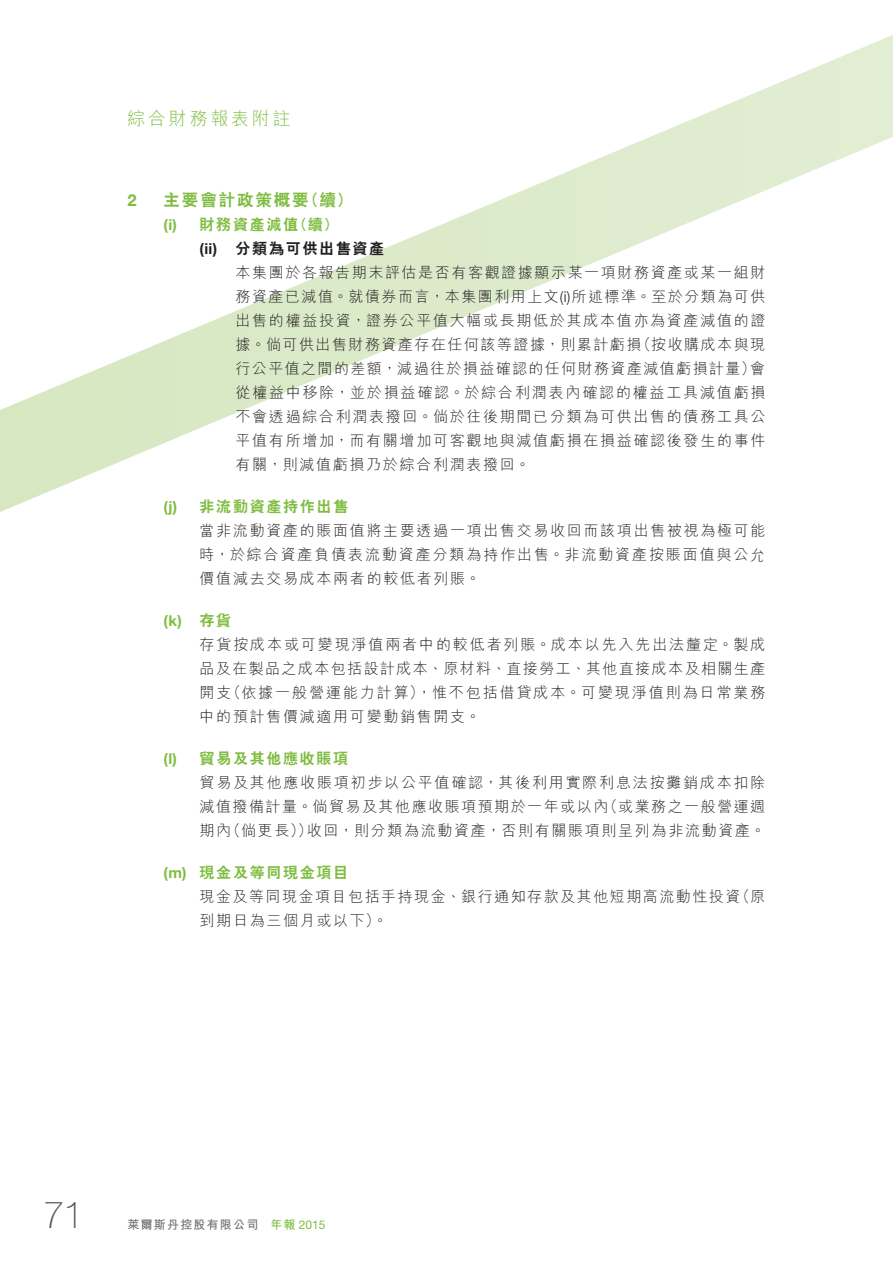
<style>
.page{position:relative;width:893px;height:1263px;background:#fff}
.page>*{position:absolute;margin:0;border:0;box-sizing:border-box;transform-origin:0 0}
.t1{font:100 37.5px "Helvetica Neue LT Std";color:#57585a}
.t2{font:300 18px "M Hei HK";letter-spacing:.15em;color:#7fbd41}
._03_H1{font:800 16.5px "C Hei 2 HK";letter-spacing:.115em;color:#7fbd41}
._03_H1-2{font:700 16.5px "Helvetica Neue LT Std";color:#7fbd41}
._13_____P4{font:300 15px/24px "M Hei HK";letter-spacing:.115em;color:#231f20}
._14_______P6{font:300 15px/24px "M Hei HK";letter-spacing:.115em;color:#231f20;text-align:right}
._04___H2{font:800 15px "C Hei 2 HK";letter-spacing:.115em;color:#7fbd41}
._04___H2-2{font:700 15px "Helvetica Neue LT Std";color:#7fbd41}
._05_____H3{font:800 15px "C Hei 2 HK";letter-spacing:.115em;color:#231f20}
._05_____H3-2{font:700 15px "Helvetica Neue LT Std";color:#231f20}
.t3{font:700 12px "M Hei HK";letter-spacing:.1em;color:#6c6d70}
.t4{font:12px "Helvetica Neue LT Std";color:#7fbd41}
.s1{font-family:"Helvetica Neue LT Std"}
.s2{font-family:"M Hei HK";font-weight:700}
</style>
<div class="page">
<svg style="left:0;top:35px;width:893px;height:477px"></svg>
<p class="t2" style="left:128px;top:106px;width:164px">綜合財務報表附註</p>
<p class="_03_H1-2" style="left:128px;top:190px;width:11px">2</p>
<p class="_03_H1" style="left:164px;top:189px;width:147px">主要會計政策概要</p>
<p class="_03_H1" style="left:303px;top:189px;width:51px">（續(</p>
<p class="_04___H2-2" style="left:164px;top:215px;width:15px">( ) i</p>
<p class="_04___H2-2" style="left:164px;top:497px;width:15px">(j)</p>
<p class="_04___H2-2" style="left:164px;top:611px;width:20px">(k)</p>
<p class="_04___H2-2" style="left:164px;top:749px;width:15px">( ) l</p>
<p class="_04___H2-2" style="left:164px;top:863px;width:25px">(m)</p>
<p class="_04___H2" style="left:200px;top:214px;width:100px">財務資產減值</p>
<p class="_04___H2" style="left:293px;top:214px;width:47px">（續(</p>
<p class="_05_____H3-2" style="left:200px;top:239px;width:19px">(ii)</p>
<p class="_05_____H3" style="left:236px;top:238px;width:150px">分類為可供出售資產</p>
<p class="_14_______P6" style="left:236px;top:260px;width:531px">本集團於各報告期末評估是否有客觀證據顯示某一項財務資產或某一組財務資產已減值。就債券而言，本集團利用上文 <span class="s1">)i(</span> 所述標準。至於分類為可供出售的權益投資，證券公平值大幅或長期低於其成本值亦為資產減值的證（按收購成本與現</p>
<p class="_14_______P6" style="left:236px;top:332px;width:407px">據。倘可供出售財務資產存在任何該等證據，則累計虧損</p>
<p class="_14_______P6" style="left:236px;top:356px;width:531px;text-align:left">行公平值之間的差額，減過往於損益確認的任何財務資產減值虧損計量）從權益中移除，並於損益確認。於綜合利潤表內確認的權益工具減值虧損不會透過綜合利潤表撥回。倘於往後期間已分類為可供出售的債務工具公平值有所增加，而有關增加可客觀地與減值虧損在損益確認後發生的事件有關，則減值虧損乃於綜合利潤表撥回。</p>
<p class="_04___H2" style="left:200px;top:496px;width:150px">非流動資產持作出售</p>
<p class="_14_______P6" style="left:750px;top:356px;width:16px">會</p>
<p class="_13_____P4" style="left:200px;top:518px;width:567px;text-align:justify">當非流動資產的賬面值將主要透過一項出售交易收回而該項出售被視為極可能時，於綜合資產負債表流動資產分類為持作出售。非流動資產按賬面值與公允價值減去交易成本兩者的較低者列賬。</p>
<p class="_04___H2" style="left:200px;top:610px;width:33px">存貨</p>
<p class="_13_____P4" style="left:200px;top:632px;width:567px;text-align:right">存貨按成本或可變現淨值兩者中的較低者列賬。成本以先入先出法釐定。製成品及在製品之成本包括設計成本、原材料、直接勞工、其他直接成本及相關生產（依據一般營運能力計算，）惟不包括借貸成本。可變現淨值則為日常業務</p>
<p class="_13_____P4" style="left:200px;top:680px;width:282px">開支<br>中的預計售價減適用可變動銷售開支。</p>
<p class="_04___H2" style="left:200px;top:748px;width:150px">貿易及其他應收賬項</p>
<p class="_13_____P4" style="left:200px;top:770px;width:567px;text-align:right">貿易及其他應收賬項初步以公平值確認，其後利用實際利息法按攤銷成本扣除（或業務之一般營運週</p>
<p class="_13_____P4" style="left:307px;top:794px;width:460px;text-indent:-107px">減值撥備計量。倘貿易及其他應收賬項預期於一年或以內<br>收回，則分類為流動資產，否則有關賬項則呈列為非流動資產。</p>
<p class="_13_____P4" style="left:226px;top:818px;width:88px">（倘更長））</p>
<p class="_13_____P4" style="left:200px;top:818px;width:33px">期內</p>
<p class="_04___H2" style="left:200px;top:862px;width:150px">現金及等同現金項目</p>
<p class="_13_____P4" style="left:200px;top:884px;width:542px">現金及等同現金項目包括手持現金、銀行通知存款及其他短期高流動性投資到期日為三個月或以下。(</p>
<p class="_13_____P4" style="left:735px;top:884px;width:32px">（原</p>
<h1 class="t1" style="left:43px;top:1193px;width:42px">71</h1>
<p class="t3" style="left:128px;top:1216px;width:132px">萊爾斯丹控股有限公司</p>
<p class="t4" style="left:270px;top:1217px;width:57px"><span class="s2">年報</span> 2015</p>
</div>
